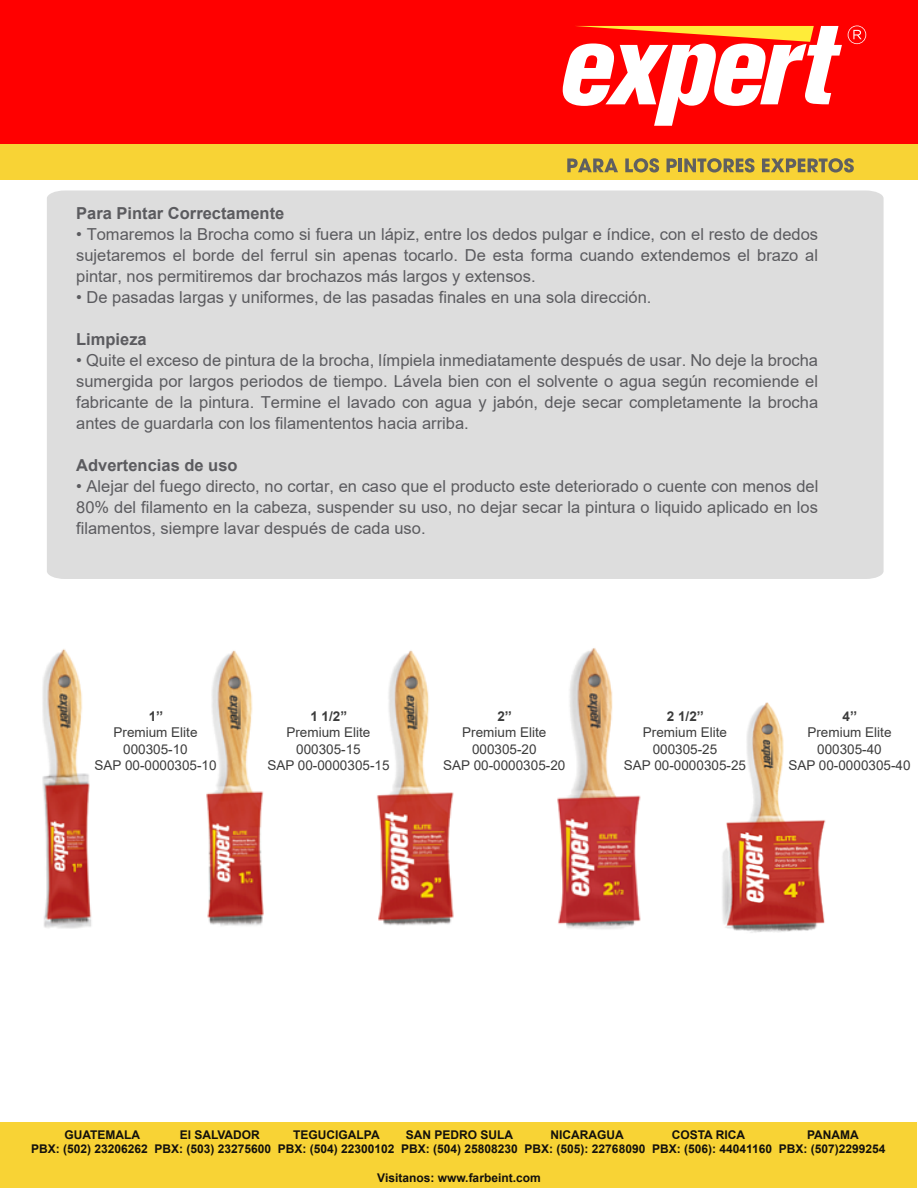
<style>
.page{position:relative;width:918px;height:1188px;background:#fff}
.page>*{position:absolute;margin:0;border:0;box-sizing:border-box;transform-origin:0 0}
.t1{font:16.5px/21px "Arial";color:#5b5b5f;text-align:justify}
.t2{font:700 16.5px "Arial";color:#5b5b5f}
.t3{font:13.5px/16.2px "Arial";color:#3c3c3c;text-align:center}
.t4{font:700 13.5px "Arial";color:#3c3c3c}
.t5{font:700 12px/14.4px "Arial";color:#13110c}
</style>
<div class="page">
<img style="left:206px;top:650px;width:58px;height:276px">
<div style="left:0;top:143px;width:918px;height:37px;background:#f8d335"></div>
<div style="left:0;top:0;width:918px;height:143px;background:#f00"></div>
<div style="left:47px;top:191px;width:837px;height:388px;background:#ddd"></div>
<svg style="left:848px;top:26px;width:18px;height:18px"></svg>
<svg style="left:563px;top:26px;width:279px;height:100px"></svg>
<svg style="left:567px;top:158px;width:51px;height:14px"></svg>
<svg style="left:625px;top:158px;width:34px;height:15px"></svg>
<svg style="left:667px;top:158px;width:10px;height:14px"></svg>
<hr style="left:678px;top:158px;width:4px;height:14px;background:#606060">
<svg style="left:684px;top:158px;width:71px;height:15px"></svg>
<svg style="left:762px;top:158px;width:92px;height:15px"></svg>
<img style="left:42px;top:649px;width:50px;height:280px">
<img style="left:377px;top:650px;width:77px;height:276px">
<img style="left:557px;top:648px;width:84px;height:281px">
<img style="left:722px;top:702px;width:104px;height:231px">
<div style="left:1px;top:1122px;width:916px;height:66px;background:#f8d335"></div>
<p class="t2" style="left:76px;top:202px;width:210px">Para Pintar Correctamente</p>
<p class="t1" style="left:76px;top:224px;width:743px">• Tomaremos la Brocha como si fuera un lápiz, entre los dedos pulgar e índice, con el resto de dedos sujetaremos el borde del ferrul sin apenas tocarlo. De esta forma cuando extendemos el brazo al pintar, nos permitiremos dar brochazos más largos y extensos.</p>
<p class="t1" style="left:76px;top:287px;width:577px">• De pasadas largas y uniformes, de las pasadas finales en una sola dirección.</p>
<p class="t2" style="left:76px;top:328px;width:72px">Limpieza</p>
<p class="t1" style="left:76px;top:350px;width:743px">• Quite el exceso de pintura de la brocha, límpiela inmediatamente después de usar. No deje la brocha sumergida por largos periodos de tiempo. Lávela bien con el solvente o agua según recomiende el fabricante de la pintura. Termine el lavado con agua y jabón, deje secar completamente la brocha antes de guardarla con los filamententos hacia arriba.</p>
<p class="t2" style="left:76px;top:454px;width:163px">Advertencias de uso</p>
<p class="t1" style="left:76px;top:476px;width:744px">• Alejar del fuego directo, no cortar, en caso que el producto este deteriorado o cuente con menos del 80% del filamento en la cabeza, suspender su uso, no dejar secar la pintura o liquido aplicado en los filamentos, siempre lavar después de cada uso.</p>
<p class="t4" style="left:149px;top:707px;width:16px">1’’</p>
<p class="t3" style="left:95px;top:724px;width:124px">Premium Elite<br>000305-10<br>SAP 00-0000305-10</p>
<p class="t4" style="left:310px;top:707px;width:39px">1 1/2’’</p>
<p class="t3" style="left:267px;top:724px;width:124px">Premium Elite<br>000305-15<br>SAP 00-0000305-15</p>
<p class="t4" style="left:497px;top:707px;width:16px">2’’</p>
<p class="t3" style="left:443px;top:724px;width:124px">Premium Elite<br>000305-20<br>SAP 00-0000305-20</p>
<p class="t4" style="left:667px;top:707px;width:39px">2 1/2’’</p>
<p class="t3" style="left:624px;top:724px;width:124px">Premium Elite<br>000305-25<br>SAP 00-0000305-25</p>
<p class="t4" style="left:843px;top:707px;width:16px">4’’</p>
<p class="t3" style="left:788px;top:724px;width:124px">Premium Elite<br>000305-40<br>SAP 00-0000305-40</p>
<p class="t5" style="left:64px;top:1127px;width:77px">GUATEMALA</p>
<p class="t5" style="left:180px;top:1127px;width:82px">El SALVADOR</p>
<p class="t5" style="left:293px;top:1127px;width:88px">TEGUCIGALPA</p>
<p class="t5" style="left:406px;top:1127px;width:109px">SAN PEDRO SULA</p>
<p class="t5" style="left:550px;top:1127px;width:75px">NICARAGUA</p>
<p class="t5" style="left:672px;top:1127px;width:75px">COSTA RICA</p>
<p class="t5" style="left:31px;top:1127px;width:856px;text-indent:776px">PANAMA<br>PBX: (502) 23206262 PBX: (503) 23275600 PBX: (504) 22300102 PBX: (504) 25808230 PBX: (505): 22768090 PBX: (506): 44041160 PBX: (507)2299254</p>
<p class="t5" style="left:377px;top:1171px;width:165px">Visitanos: www.farbeint.com</p>
</div>
